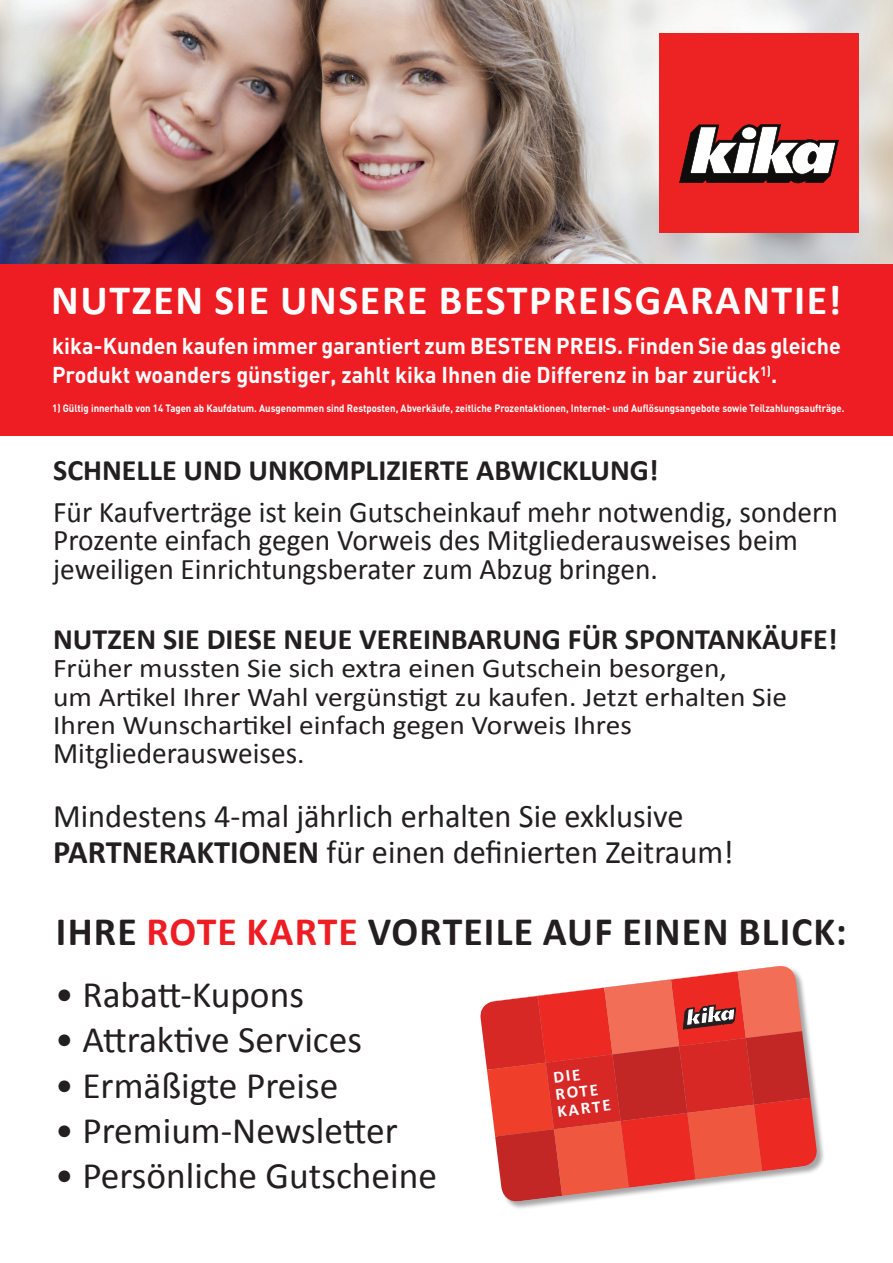
<style>
.page{position:relative;width:893px;height:1263px;background:#fff}
.page>*{position:absolute;margin:0;border:0;box-sizing:border-box;transform-origin:0 0}
.t1{font:700 41.85px "Calibri";letter-spacing:.04em;color:#fff}
.t2{font:700 40.5px "Calibri";letter-spacing:.03em;color:#231f20}
.t3{font:37.35px "Calibri";color:#231f20}
.t4{font:33px/36px "Calibri";color:#231f20}
.t5{font:30px/28.5px "Calibri";color:#231f20}
.t6{font:700 29.7px "Calibri";color:#231f20}
.t7{font:27px/28.5px "Calibri";color:#231f20;scale:1.09 1}
.t8{font:700 22.65px/29.1px "DIN";color:#fff;scale:.95 1}
.t9{font:700 17.1px/17.1px "Calibri";color:#fff}
.t10{font:700 10.5px "DIN";color:#fff;scale:.91 1}
.s1{font-size:27px}
.s2{font-weight:700}
.s3{color:#ee1d23}
</style>
<div class="page">
<img style="left:0;top:0;width:893px;height:264px">
<div style="left:660px;top:33px;width:199px;height:199px;background:#ec2223"></div>
<svg style="left:679px;top:124px;width:160px;height:60px"></svg>
<div style="left:0;top:264px;width:893px;height:172px;background:#ee1d23"></div>
<div style="left:480px;top:966px;width:345px;height:244px;background:#231f20;opacity:.4"></div>
<svg style="left:480px;top:966px;width:338px;height:237px"></svg>
<h1 class="t1" style="left:51px;top:274px;width:792px">NUTZEN SIE UNSERE BESTPREISGARANTIE!</h1>
<p class="t8" style="left:52px;top:330px;width:832px">kika-Kunden kaufen immer garantiert zum BESTEN PREIS. Finden Sie das gleiche<br>Produkt woanders günstiger, zahlt kika Ihnen die Differenz in bar zurück<sup>1)</sup>.</p>
<p class="t10" style="left:52px;top:401px;width:872px">1) Gültig innerhalb von 14 Tagen ab Kaufdatum. Ausgenommen sind Restposten, Abverkäufe, zeitliche Prozentaktionen, Internet- und Auflösungsangebote sowie Teilzahlungsaufträge.</p>
<p class="t6" style="left:53px;top:451px;width:607px">SCHNELLE UND UNKOMPLIZIERTE ABWICKLUNG!</p>
<p class="t5" style="left:53px;top:496px;width:786px">Für Kaufverträge ist kein Gutscheinkauf mehr notwendig, sondern<br>Prozente einfach gegen Vorweis des Mitgliederausweises beim jeweiligen Einrichtungsberater zum Abzug bringen.</p>
<p class="t6" style="left:53px;top:620px;width:786px">NUTZEN SIE DIESE NEUE VEREINBARUNG FÜR SPONTANKÄUFE!</p>
<p class="t7" style="left:53px;top:653px;width:675px">Früher mussten Sie sich extra einen Gutschein besorgen,<br>um Artikel Ihrer Wahl vergünstigt zu kaufen. Jetzt erhalten Sie<br>Ihren Wunschartikel einfach gegen Vorweis Ihres</p>
<p class="t5" style="left:53px;top:737px;width:253px">Mitgliederausweises<span class="s1">.</span></p>
<p class="t4" style="left:53px;top:797px;width:682px">Mindestens 4-mal jährlich erhalten Sie exklusive<br><span class="s2">PARTNERAKTIONEN</span> für einen definierten Zeitraum!</p>
<h2 class="t2" style="left:56px;top:906px;width:792px">IHRE <span class="s3">ROTE KARTE</span> VORTEILE AUF EINEN BLICK:</h2>
<p class="t3" style="left:55px;top:971px;width:250px">• Rabatt-Kupons</p>
<p class="t3" style="left:55px;top:1017px;width:308px">• Attraktive Services</p>
<p class="t3" style="left:55px;top:1062px;width:285px">• Ermäßigte Preise</p>
<p class="t3" style="left:55px;top:1107px;width:344px">• Premium-Newsletter</p>
<p class="t3" style="left:55px;top:1153px;width:383px">• Persönliche Gutscheine</p>
<p class="t9" style="left:552px;top:1068px;width:55px;rotate:-7deg">DIE<br>ROTE<br>KARTE</p>
</div>
